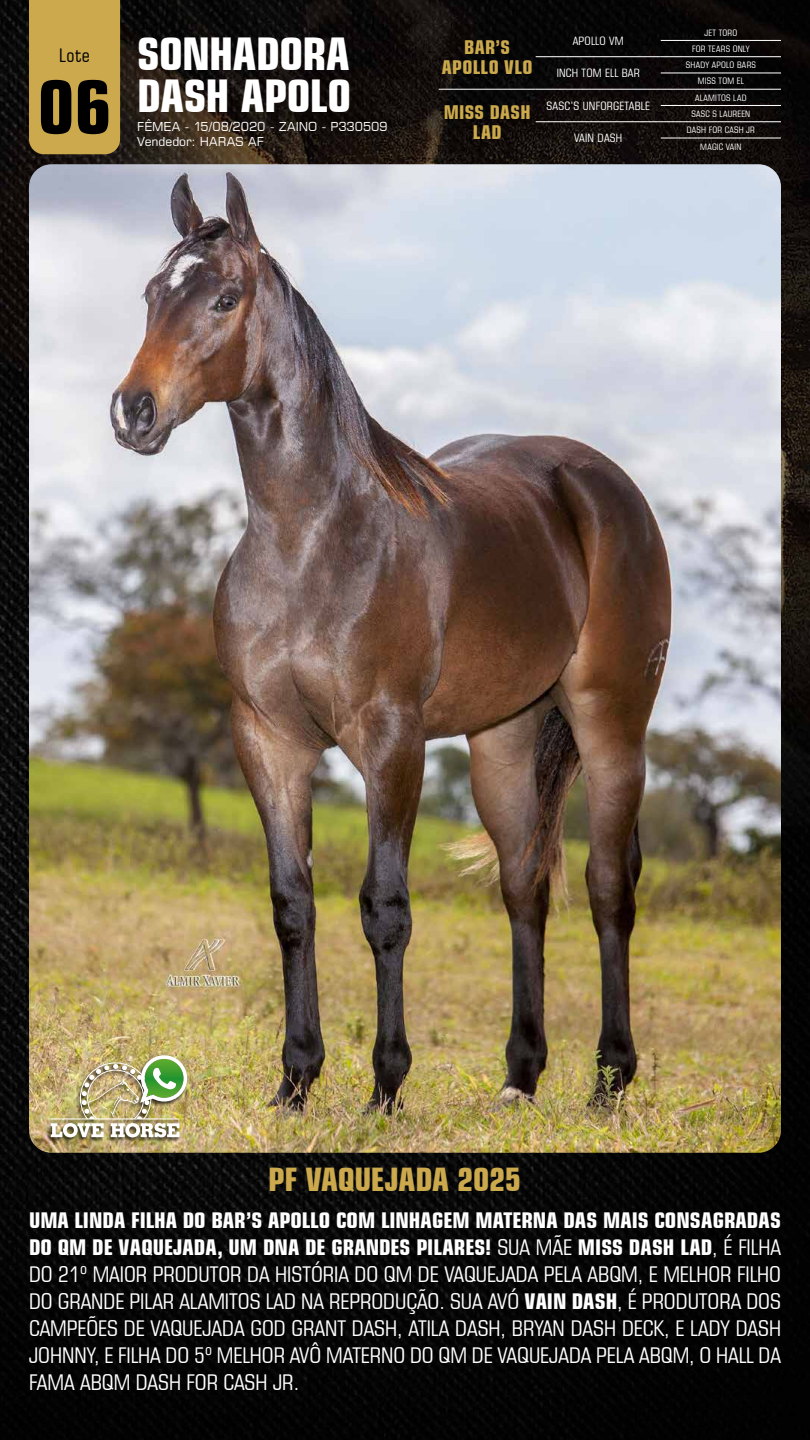
<style>
.page{position:relative;width:810px;height:1440px;background:#fff}
.page>*{position:absolute;margin:0;border:0;box-sizing:border-box;transform-origin:0 0}
.t1{font:700 condensed 73.2px "Square 721 BT";color:#000}
.t2{font:700 condensed 45.22px/41.5px "Square 721 BT";letter-spacing:-.015em;color:#fff}
.t3{font:700 condensed 32.47px "Square 721 BT";letter-spacing:-.01em;color:#cba94c}
.t4{font:condensed 21.75px/27px "Square 721 BT";color:#fff;text-align:justify}
.t5{font:700 condensed 19.12px/19.6px "Square 721 BT";letter-spacing:.025em;color:#cba94c;text-align:center}
.t6{font:condensed 18.83px "Square 721 BT";color:#000}
.t7{font:12.23px/14.7px "Square 721 BT";letter-spacing:-.005em;color:#fff}
.t8{font:condensed 11.55px "Square 721 BT";letter-spacing:.02em;color:#fff}
.t9{font:condensed 8.93px/16.3px "Square 721 BT";letter-spacing:.03em;color:#fff;text-align:center}
.s1{font-weight:700}
</style>
<div class="page">
<img style="left:0;top:0;width:810px;height:1440px">
<img style="left:29px;top:164px;width:752px;height:989px">
<div style="left:29px;top:0;width:91px;height:154px;background:#cba94c"></div>
<hr style="left:661px;top:40px;width:120px;height:1px;background:#fff">
<hr style="left:661px;top:56px;width:120px;height:1px;background:#fff">
<hr style="left:661px;top:72px;width:120px;height:1px;background:#fff">
<hr style="left:661px;top:89px;width:120px;height:1px;background:#fff">
<hr style="left:661px;top:105px;width:120px;height:1px;background:#fff">
<hr style="left:661px;top:121px;width:120px;height:1px;background:#fff">
<hr style="left:661px;top:137px;width:120px;height:2px;background:#fff">
<hr style="left:536px;top:56px;width:125px;height:1px;background:#fff">
<hr style="left:439px;top:89px;width:97px;height:1px;background:#fff">
<hr style="left:536px;top:89px;width:125px;height:1px;background:#fff">
<hr style="left:536px;top:121px;width:125px;height:1px;background:#fff">
<div style="left:46px;top:1055px;width:143px;height:88px;background:#000;opacity:.75"></div>
<hr style="left:50px;top:1118px;width:130px;height:1px;background:#fff">
<img style="left:51px;top:1055px;width:136px;height:82px">
<p class="t6" style="left:59px;top:44px;width:32px">Lote</p>
<h1 class="t1" style="left:38px;top:63px;width:75px">06</h1>
<h2 class="t2" style="left:137px;top:33px;width:215px">SONHADORA<br>DASH APOLO</h2>
<p class="t7" style="left:137px;top:119px;width:252px">FÊMEA - 15/08/2020 - ZAINO - P330509<br>Vendedor: HARAS AF</p>
<p class="t5" style="left:442px;top:37px;width:92px">BAR’S<br>APOLLO VLO</p>
<p class="t8" style="left:573px;top:34px;width:52px">APOLLO VM</p>
<p class="t9" style="left:692px;top:24px;width:59px">JET TORO<br>FOR TEARS ONLY</p>
<p class="t8" style="left:557px;top:66px;width:85px">INCH TOM ELL BAR</p>
<p class="t9" style="left:686px;top:57px;width:72px">SHADY APOLO BARS<br>MISS TOM EL</p>
<p class="t5" style="left:444px;top:102px;width:88px">MISS DASH<br>LAD</p>
<p class="t8" style="left:547px;top:99px;width:105px">SASC’S UNFORGETABLE</p>
<p class="t9" style="left:691px;top:89px;width:60px">ALAMITOS LAD<br>SASC S LAUREEN</p>
<p class="t8" style="left:574px;top:131px;width:50px">VAIN DASH</p>
<p class="t9" style="left:687px;top:122px;width:69px">DASH FOR CASH JR<br>MAGIC VAIN</p>
<h3 class="t3" style="left:268px;top:1160px;width:254px">PF VAQUEJADA 2025</h3>
<p class="t4" style="left:29px;top:1206px;width:754px"><span class="s1">UMA LINDA FILHA DO BAR’S APOLLO COM LINHAGEM MATERNA DAS MAIS CONSAGRADAS DO QM DE VAQUEJADA, UM DNA DE GRANDES PILARES!</span> SUA MÃE <span class="s1">MISS DASH LAD</span>, É FILHA DO 21º MAIOR PRODUTOR DA HISTÓRIA DO QM DE VAQUEJADA PELA ABQM, E MELHOR FILHO DO GRANDE PILAR ALAMITOS LAD NA REPRODUÇÃO. SUA AVÓ <span class="s1">VAIN DASH</span>, É PRODUTORA DOS CAMPEÕES DE VAQUEJADA GOD GRANT DASH, ATILA DASH, BRYAN DASH DECK, E LADY DASH JOHNNY, E FILHA DO 5º MELHOR AVÔ MATERNO DO QM DE VAQUEJADA PELA ABQM, O HALL DA FAMA ABQM DASH FOR CASH JR.</p>
</div>
